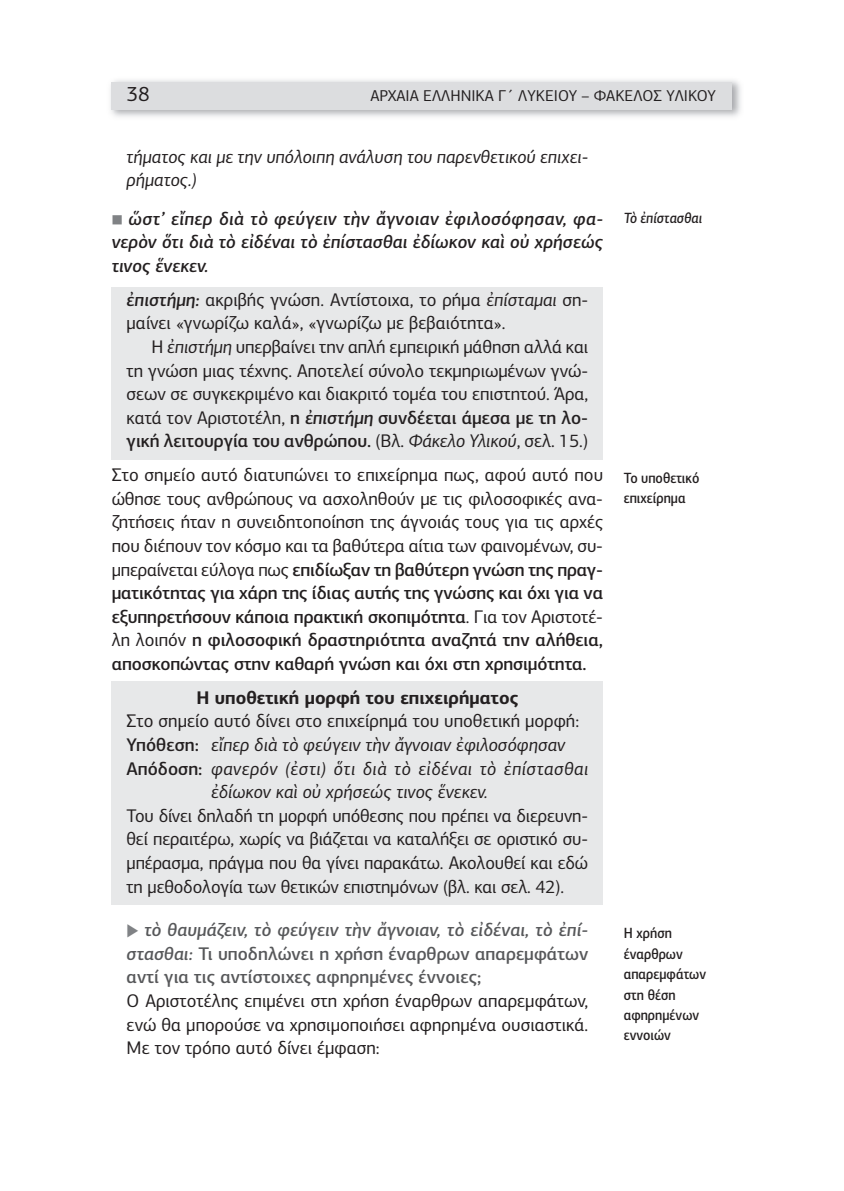
<style>
.page{position:relative;width:844px;height:1191px;background:#fff}
.page>*{position:absolute;margin:0;border:0;box-sizing:border-box;transform-origin:0 0}
.t1{font:21px "PF Agora Sans Pro";color:#231f20}
.t2{font:18.38px/23.6px "PF Agora Sans Pro";color:#231f20;text-align:justify}
.t3{font:italic 18.38px/23.6px "PF Agora Sans Pro";color:#231f20}
.t4{font:500 18.38px/23.6px "PF Agora Sans Pro";color:#57585a;text-align:justify}
.t5{font:italic 500 18.38px/23.6px "PF Agora Sans Pro";color:#231f20;text-align:justify}
.t6{font:italic 18.38px "PF Agora Sans Pro";letter-spacing:.025em;color:#231f20}
.t7{font:700 18.38px "PF Agora Sans Pro";color:#231f20}
.t8{font:15.75px "PF Agora Sans Pro";color:#231f20}
.t9{font:500 14.88px/20.5px "PF Agora Sans Pro";color:#231f20;scale:.9 1}
.t10{font:italic 500 14.88px "PF Agora Sans Pro";color:#231f20;scale:.9 1}
.s1{color:#808285}
.s2{font-weight:500;font-style:italic}
.s3{font-style:italic}
.s4{font-weight:500}
.s5{font-weight:500;font-style:normal}
</style>
<div class="page">
<div style="left:112px;top:287px;width:491px;height:173px;background:#e7e8e9"></div>
<div style="left:112px;top:681px;width:491px;height:223px;background:#e7e8e9"></div>
<img style="left:110px;top:80px;width:631px;height:37px">
<div style="left:112px;top:82px;width:620px;height:28px;background:#dcdddf"></div>
<p class="t1" style="left:126px;top:81px;width:25px">38</p>
<p class="t8" style="left:370px;top:86px;width:347px">ΑΡΧΑΙΑ ΕΛΛΗΝΙΚΑ Γ΄ ΛΥΚΕΙΟΥ – ΦΑΚΕΛΟΣ ΥΛΙΚΟΥ</p>
<p class="t3" style="left:126px;top:145px;width:463px">τήματος και με την υπόλοιπη ανάλυση του παρενθετικού επιχει&shy;ρήματος.)</p>
<p class="t5" style="left:112px;top:207px;width:493px"><span class="s1">◼</span> ὥστ’ εἴπερ διὰ τὸ φεύγειν τὴν ἄγνοιαν ἐφιλοσόφησαν, φα&shy;νερὸν ὅτι διὰ τὸ εἰδέναι τὸ ἐπίστασθαι ἐδίωκον καὶ οὐ χρήσεώς τινος ἕνεκεν.</p>
<p class="t2" style="left:126px;top:287px;width:463px"><span class="s2">ἐπιστήμη:</span> ακριβής γνώση. Αντίστοιχα, το ρήμα <span class="s3">ἐπίσταμαι</span> ση&shy;μαίνει «γνωρίζω καλά», «γνωρίζω με βεβαιότητα».</p>
<p class="t2" style="left:126px;top:335px;width:463px;text-indent:25px">Η <span class="s3">ἐπιστήμη</span> υπερβαίνει την απλή εμπειρική μάθηση αλλά και τη γνώση μιας τέχνης. Αποτελεί σύνολο τεκμηριωμένων γνώ&shy;σεων σε συγκεκριμένο και διακριτό τομέα του επιστητού. Άρα, κατά τον Αριστοτέλη, <span class="s4">η</span> <span class="s2">ἐπιστήμη</span> <span class="s4">συνδέεται άμεσα με τη λο&shy;γική λειτουργία του ανθρώπου.</span> (Βλ. <span class="s3">Φάκελο Υλικού</span>, σελ. 15.)</p>
<p class="t2" style="left:112px;top:463px;width:493px">Στο σημείο αυτό διατυπώνει το επιχείρημα πως, αφού αυτό που ώθησε τους ανθρώπους να ασχοληθούν με τις φιλοσοφικές ανα&shy;ζητήσεις ήταν η συνειδητοποίηση της άγνοιάς τους για τις αρχές που διέπουν τον κόσμο και τα βαθύτερα αίτια των φαινομένων, συ&shy;μπεραίνεται εύλογα πως <span class="s4">επιδίωξαν τη βαθύτερη γνώση της πραγ&shy;ματικότητας για χάρη της ίδιας αυτής της γνώσης και όχι για να εξυπηρετήσουν κάποια πρακτική σκοπιμότητα</span>. Για τον Αριστοτέ&shy;λη λοιπόν <span class="s4">η φιλοσοφική δραστηριότητα αναζητά την αλήθεια, αποσκοπώντας στην καθαρή γνώση και όχι στη χρησιμότητα.</span></p>
<p class="t7" style="left:196px;top:685px;width:323px">Η υποθετική μορφή του επιχειρήματος</p>
<p class="t2" style="left:126px;top:709px;width:454px">Στο σημείο αυτό δίνει στο επιχείρημά του υποθετική μορφή:</p>
<p class="t3" style="left:126px;top:733px;width:440px"><span class="s5">Υπόθεση:</span> εἴπερ διὰ τὸ φεύγειν τὴν ἄγνοιαν ἐφιλοσόφησαν</p>
<p class="t6" style="left:126px;top:757px;width:463px"><span class="s5">Απόδοση:</span> φανερόν (ἐστι) ὅτι διὰ τὸ εἰδέναι τὸ ἐπίστασθαι</p>
<p class="t3" style="left:211px;top:780px;width:278px">ἐδίωκον καὶ οὐ χρήσεώς τινος ἕνεκεν.</p>
<p class="t2" style="left:126px;top:803px;width:463px">Του δίνει δηλαδή τη μορφή υπόθεσης που πρέπει να διερευνη&shy;θεί περαιτέρω, χωρίς να βιάζεται να καταλήξει σε οριστικό συ&shy;μπέρασμα, πράγμα που θα γίνει παρακάτω. Ακολουθεί και εδώ τη μεθοδολογία των θετικών επιστημόνων (βλ. και σελ. 42).</p>
<p class="t4" style="left:126px;top:918px;width:463px"><span class="s1">▶</span> <span class="s3">τὸ θαυμάζειν, τὸ φεύγειν τὴν ἄγνοιαν, τὸ εἰδέναι, τὸ ἐπί&shy;στασθαι:</span> Τι υποδηλώνει η χρήση έναρθρων απαρεμφάτων αντί για τις αντίστοιχες αφηρημένες έννοιες;</p>
<p class="t2" style="left:126px;top:989px;width:463px">Ο Αριστοτέλης επιμένει στη χρήση έναρθρων απαρεμφάτων, ενώ θα μπορούσε να χρησιμοποιήσει αφηρημένα ουσιαστικά.<br>Με τον τρόπο αυτό δίνει έμφαση:</p>
<p class="t10" style="left:623px;top:209px;width:89px">Τὸ ἐπίστασθαι</p>
<p class="t9" style="left:623px;top:467px;width:86px">Το υποθετικό επιχείρημα</p>
<p class="t9" style="left:623px;top:922px;width:93px">Η χρήση έναρθρων απαρεμφάτων στη θέση αφηρημένων εννοιών</p>
</div>
